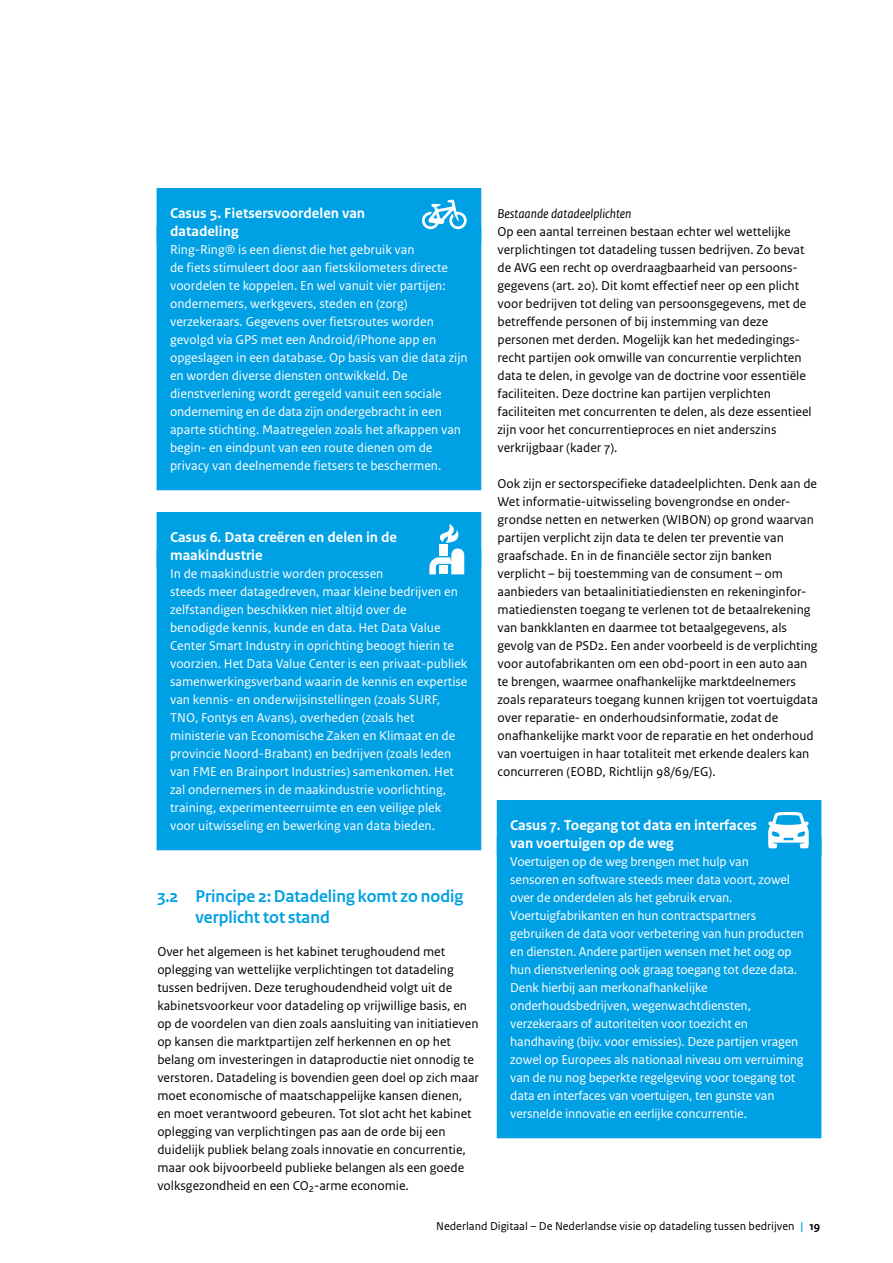
<style>
.page{position:relative;width:893px;height:1263px;background:#fff}
.page>*{position:absolute;margin:0;border:0;box-sizing:border-box;transform-origin:0 0}
._04_RO_Paragraafkop{font:700 18px/21px "Rijksoverheid Sans Heading";color:#00a0e4}
.CASUS_kop{font:700 15px/18px "Rijksoverheid Sans Text";color:#fff}
._10_RO_Broodtekst_Sa{font:13.5px/18px "Rijksoverheid Sans Text";color:#000}
.CASUS_plat{font:13.5px/18px "Rijksoverheid Sans Text";color:#fff}
.Tussenkop{font:italic 13.5px "Rijksoverheid Sans Text";color:#000}
.t1{font:12px "Rijksoverheid Sans Text";color:#000}
.s1{font-weight:700;color:#00a0e4}
.s2{font-weight:700}
</style>
<div class="page">
<div style="left:157px;top:189px;width:323px;height:67px;background:#00a0e4"></div>
<div style="left:157px;top:188px;width:324px;height:56px;border:2px solid #00a0e4"></div>
<div style="left:157px;top:226px;width:323px;height:263px;background:#00a0e4"></div>
<div style="left:157px;top:225px;width:324px;height:265px;border:2px solid #00a0e4"></div>
<div style="left:157px;top:513px;width:323px;height:67px;background:#00a0e4"></div>
<div style="left:157px;top:512px;width:324px;height:56px;border:2px solid #00a0e4"></div>
<div style="left:157px;top:550px;width:323px;height:299px;background:#00a0e4"></div>
<div style="left:157px;top:549px;width:324px;height:301px;border:2px solid #00a0e4"></div>
<div style="left:497px;top:801px;width:324px;height:67px;background:#00a0e4"></div>
<div style="left:497px;top:800px;width:324px;height:56px;border:2px solid #00a0e4"></div>
<div style="left:497px;top:838px;width:324px;height:299px;background:#00a0e4"></div>
<svg style="left:429px;top:524px;width:35px;height:50px"></svg>
<div style="left:440px;top:544px;width:8px;height:12px;background:#fff"></div>
<div style="left:440px;top:565px;width:8px;height:9px;background:#fff"></div>
<svg style="left:768px;top:812px;width:41px;height:36px"></svg>
<svg style="left:422px;top:200px;width:45px;height:29px"></svg>
<p class="CASUS_kop" style="left:170px;top:204px;width:197px">Casus 5. Fietsersvoordelen van datadeling</p>
<p class="CASUS_plat" style="left:170px;top:241px;width:299px">Ring-Ring® is een dienst die het gebruik van<br>de fiets stimuleert door aan fietskilometers directe voordelen te koppelen. En wel vanuit vier partijen: ondernemers, werkgevers, steden en (zorg) verzekeraars. Gegevens over fietsroutes worden gevolgd via GPS met een Android/iPhone app en opgeslagen in een database. Op basis van die data zijn en worden diverse diensten ontwikkeld. De dienstverlening wordt geregeld vanuit een sociale onderneming en de data zijn ondergebracht in een aparte stichting. Maatregelen zoals het afkappen van begin- en eindpunt van een route dienen om de privacy van deelnemende fietsers te beschermen.</p>
<p class="CASUS_kop" style="left:170px;top:528px;width:229px">Casus 6. Data creëren en delen in de maakindustrie</p>
<p class="CASUS_plat" style="left:170px;top:565px;width:299px">In de maakindustrie worden processen<br>steeds meer datagedreven, maar kleine bedrijven en zelfstandigen beschikken niet altijd over de benodigde kennis, kunde en data. Het Data Value Center Smart Industry in oprichting beoogt hierin te voorzien. Het Data Value Center is een privaat-publiek samenwerkingsverband waarin de kennis en expertise van kennis- en onderwijsinstellingen (zoals SURF, TNO, Fontys en Avans), overheden (zoals het ministerie van Economische Zaken en Klimaat en de provincie Noord-Brabant) en bedrijven (zoals leden van FME en Brainport Industries) samenkomen. Het zal ondernemers in de maakindustrie voorlichting, training, experimenteerruimte en een veilige plek voor uitwisseling en bewerking van data bieden.</p>
<p class="_04_RO_Paragraafkop" style="left:196px;top:886px;width:269px;text-indent:-38px">3.2 Principe 2: Datadeling komt zo nodig verplicht tot stand</p>
<p class="_10_RO_Broodtekst_Sa" style="left:157px;top:943px;width:323px">Over het algemeen is het kabinet terughoudend met oplegging van wettelijke verplichtingen tot datadeling tussen bedrijven. Deze terughoudendheid volgt uit de kabinetsvoorkeur voor datadeling op vrijwillige basis, en op de voordelen van dien zoals aansluiting van initiatieven op kansen die marktpartijen zelf herkennen en op het belang om investeringen in dataproductie niet onnodig te verstoren. Datadeling is bovendien geen doel op zich maar moet economische of maatschappelijke kansen dienen, en moet verantwoord gebeuren. Tot slot acht het kabinet oplegging van verplichtingen pas aan de orde bij een duidelijk publiek belang zoals innovatie en concurrentie, maar ook bijvoorbeeld publieke belangen als een goede volksgezondheid en een CO₂-arme economie.</p>
<p class="Tussenkop" style="left:497px;top:206px;width:135px">Bestaande datadeelplichten</p>
<p class="_10_RO_Broodtekst_Sa" style="left:497px;top:223px;width:316px">Op een aantal terreinen bestaan echter wel wettelijke verplichtingen tot datadeling tussen bedrijven. Zo bevat de AVG een recht op overdraagbaarheid van persoons&shy;gegevens (art. 20). Dit komt effectief neer op een plicht voor bedrijven tot deling van persoonsgegevens, met de betreffende personen of bij instemming van deze personen met derden. Mogelijk kan het mededingings&shy;recht partijen ook omwille van concurrentie verplichten data te delen, in gevolge van de doctrine voor essentiële faciliteiten. Deze doctrine kan partijen verplichten faciliteiten met concurrenten te delen, als deze essentieel zijn voor het concurrentieproces en niet anderszins verkrijgbaar (kader 7).</p>
<p class="_10_RO_Broodtekst_Sa" style="left:497px;top:475px;width:322px">Ook zijn er sectorspecifieke datadeelplichten. Denk aan de Wet informatie-uitwisseling bovengrondse en onder&shy;grondse netten en netwerken (WIBON) op grond waarvan partijen verplicht zijn data te delen ter preventie van graafschade. En in de financiële sector zijn banken verplicht – bij toestemming van de consument – om aanbieders van betaalinitiatiediensten en rekeninginfor&shy;matiediensten toegang te verlenen tot de betaalrekening van bankklanten en daarmee tot betaalgegevens, als gevolg van de PSD2. Een ander voorbeeld is de verplichting voor autofabrikanten om een obd-poort in een auto aan te brengen, waarmee onafhankelijke marktdeelnemers zoals reparateurs toegang kunnen krijgen tot voertuigdata over reparatie- en onderhoudsinformatie, zodat de onafhankelijke markt voor de reparatie en het onderhoud van voertuigen in haar totaliteit met erkende dealers kan concurreren (EOBD, Richtlijn 98/69/EG).</p>
<p class="CASUS_kop" style="left:510px;top:816px;width:248px">Casus 7. Toegang tot data en interfaces van voertuigen op de weg</p>
<p class="CASUS_plat" style="left:510px;top:853px;width:295px">Voertuigen op de weg brengen met hulp van<br>sensoren en software steeds meer data voort, zowel over de onderdelen als het gebruik ervan.<br>Voertuigfabrikanten en hun contractspartners gebruiken de data voor verbetering van hun producten en diensten. Andere partijen wensen met het oog op hun dienstverlening ook graag toegang tot deze data.<br>Denk hierbij aan merkonafhankelijke onderhoudsbedrijven, wegenwachtdiensten, verzekeraars of autoriteiten voor toezicht en handhaving (bijv. voor emissies). Deze partijen vragen zowel op Europees als nationaal niveau om verruiming van de nu nog beperkte regelgeving voor toegang tot data en interfaces van voertuigen, ten gunste van versnelde innovatie en eerlijke concurrentie.</p>
<p class="t1" style="left:436px;top:1219px;width:386px">Nederland Digitaal – De Nederlandse visie op datadeling tussen bedrijven <span class="s1">|</span> <span class="s2">19</span></p>
</div>
